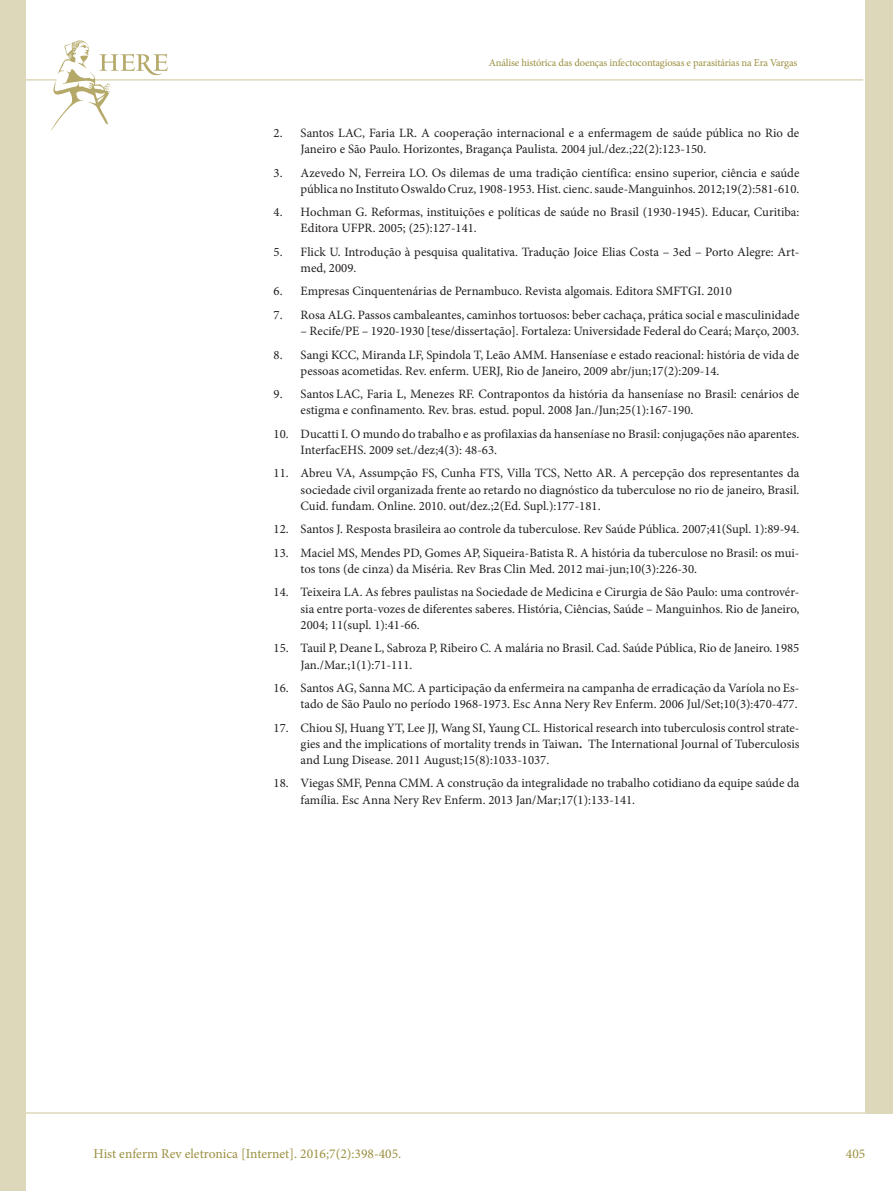
<style>
.page{position:relative;width:893px;height:1191px;background:#fff}
.page>*{position:absolute;margin:0;border:0;box-sizing:border-box;transform-origin:0 0}
.t1{font:13.5px "Minion Pro";color:#9b8f3f}
.t2{font:12.75px/16.2px "Minion Pro";color:#231f20}
.t3{font:10.5px "Minion Pro";letter-spacing:-.015em;color:#9b8f3f}
.s1{font-weight:700}
</style>
<div class="page">
<hr style="left:0;top:1112px;width:893px;height:1px;background:#ded8bb">
<hr style="left:0;top:79px;width:863px;height:2px;background:#ded8bb">
<div style="left:865px;top:0;width:28px;height:1113px;background:#ded8bb"></div>
<div style="left:0;top:0;width:26px;height:1191px;background:#ded8bb"></div>
<svg style="left:50px;top:40px;width:118px;height:91px"></svg>
<p class="t3" style="left:489px;top:56px;width:310px">Análise histórica das doenças infectocontagiosas e parasitárias na Era Vargas</p>
<p class="t2" style="left:301px;top:125px;width:500px;text-indent:-27px">2. Santos LAC, Faria LR. A cooperação internacional e a enfermagem de saúde pública no Rio de<br>Janeiro e São Paulo. Horizontes, Bragança Paulista. 2004 jul./dez.;22(2):123-150.</p>
<p class="t2" style="left:274px;top:164px;width:527px;text-align:right">3. Azevedo N, Ferreira LO. Os dilemas de uma tradição científica: ensino superior, ciência e saúde pública no Instituto Oswaldo Cruz, 1908-1953. Hist. cienc. saude-Manguinhos. 2012;19(2):581-610.</p>
<p class="t2" style="left:301px;top:204px;width:500px;text-indent:-27px">4. Hochman G. Reformas, instituições e políticas de saúde no Brasil (1930-1945). Educar, Curitiba:<br>Editora UFPR. 2005; (25):127-141.</p>
<p class="t2" style="left:301px;top:244px;width:500px;text-indent:-27px">5. Flick U. Introdução à pesquisa qualitativa. Tradução Joice Elias Costa – 3ed – Porto Alegre: Art&shy;med, 2009.</p>
<p class="t2" style="left:274px;top:283px;width:460px">6. Empresas Cinquentenárias de Pernambuco. Revista algomais. Editora SMFTGI. 2010</p>
<p class="t2" style="left:274px;top:307px;width:527px">7. Rosa ALG. Passos cambaleantes, caminhos tortuosos: beber cachaça, prática social e masculinidade</p>
<p class="t2" style="left:301px;top:323px;width:500px">– Recife/PE – 1920-1930 [tese/dissertação]. Fortaleza: Universidade Federal do Ceará; Março, 2003.</p>
<p class="t2" style="left:301px;top:346px;width:500px;text-indent:-27px">8. Sangi KCC, Miranda LF, Spindola T, Leão AMM. Hanseníase e estado reacional: história de vida de pessoas acometidas. Rev. enferm. UERJ, Rio de Janeiro, 2009 abr/jun;17(2):209-14.</p>
<p class="t2" style="left:301px;top:386px;width:500px;text-indent:-27px">9. Santos LAC, Faria L, Menezes RF. Contrapontos da história da hanseníase no Brasil: cenários de estigma e confinamento. Rev. bras. estud. popul. 2008 Jan./Jun;25(1):167-190.</p>
<p class="t2" style="left:301px;top:426px;width:500px;text-indent:-27px">10. Ducatti I. O mundo do trabalho e as profilaxias da hanseníase no Brasil: conjugações não aparentes.<br>InterfacEHS. 2009 set./dez;4(3): 48-63.</p>
<p class="t2" style="left:301px;top:465px;width:500px;text-align:justify;text-indent:-27px">11. Abreu VA, Assumpção FS, Cunha FTS, Villa TCS, Netto AR. A percepção dos representantes da sociedade civil organizada frente ao retardo no diagnóstico da tuberculose no rio de janeiro, Brasil.<br>Cuid. fundam. Online. 2010. out/dez.;2(Ed. Supl.):177-181.</p>
<p class="t2" style="left:274px;top:521px;width:527px">12. Santos J. Resposta brasileira ao controle da tuberculose. Rev Saúde Pública. 2007;41(Supl. 1):89-94.</p>
<p class="t2" style="left:301px;top:544px;width:500px;text-indent:-27px">13. Maciel MS, Mendes PD, Gomes AP, Siqueira-Batista R. A história da tuberculose no Brasil: os mui&shy;tos tons (de cinza) da Miséria. Rev Bras Clin Med. 2012 mai-jun;10(3):226-30.</p>
<p class="t2" style="left:301px;top:584px;width:500px;text-align:justify;text-indent:-27px">14. Teixeira LA. As febres paulistas na Sociedade de Medicina e Cirurgia de São Paulo: uma controvér&shy;sia entre porta-vozes de diferentes saberes. História, Ciências, Saúde – Manguinhos. Rio de Janeiro, 2004; 11(supl. 1):41-66.</p>
<p class="t2" style="left:301px;top:640px;width:500px;text-indent:-27px">15. Tauil P, Deane L, Sabroza P, Ribeiro C. A malária no Brasil. Cad. Saúde Pública, Rio de Janeiro. 1985<br>Jan./Mar.;1(1):71-111.</p>
<p class="t2" style="left:274px;top:680px;width:527px;text-align:right">16. Santos AG, Sanna MC. A participação da enfermeira na campanha de erradicação da Varíola no Es&shy;tado de São Paulo no período 1968-1973. Esc Anna Nery Rev Enferm. 2006 Jul/Set;10(3):470-477.</p>
<p class="t2" style="left:301px;top:719px;width:500px;text-align:justify;text-indent:-27px">17. Chiou SJ, Huang YT, Lee JJ, Wang SI, Yaung CL. Historical research into tuberculosis control strate&shy;gies and the implications of mortality trends in Taiwan<span class="s1">.</span> The International Journal of Tuberculosis and Lung Disease. 2011 August;15(8):1033-1037.</p>
<p class="t2" style="left:301px;top:775px;width:500px;text-indent:-27px">18. Viegas SMF, Penna CMM. A construção da integralidade no trabalho cotidiano da equipe saúde da família. Esc Anna Nery Rev Enferm. 2013 Jan/Mar;17(1):133-141.</p>
<p class="t1" style="left:94px;top:1144px;width:309px">Hist enferm Rev eletronica [Internet]. 2016;7(2):398-405.</p>
<p class="t1" style="left:846px;top:1144px;width:21px">405</p>
</div>
